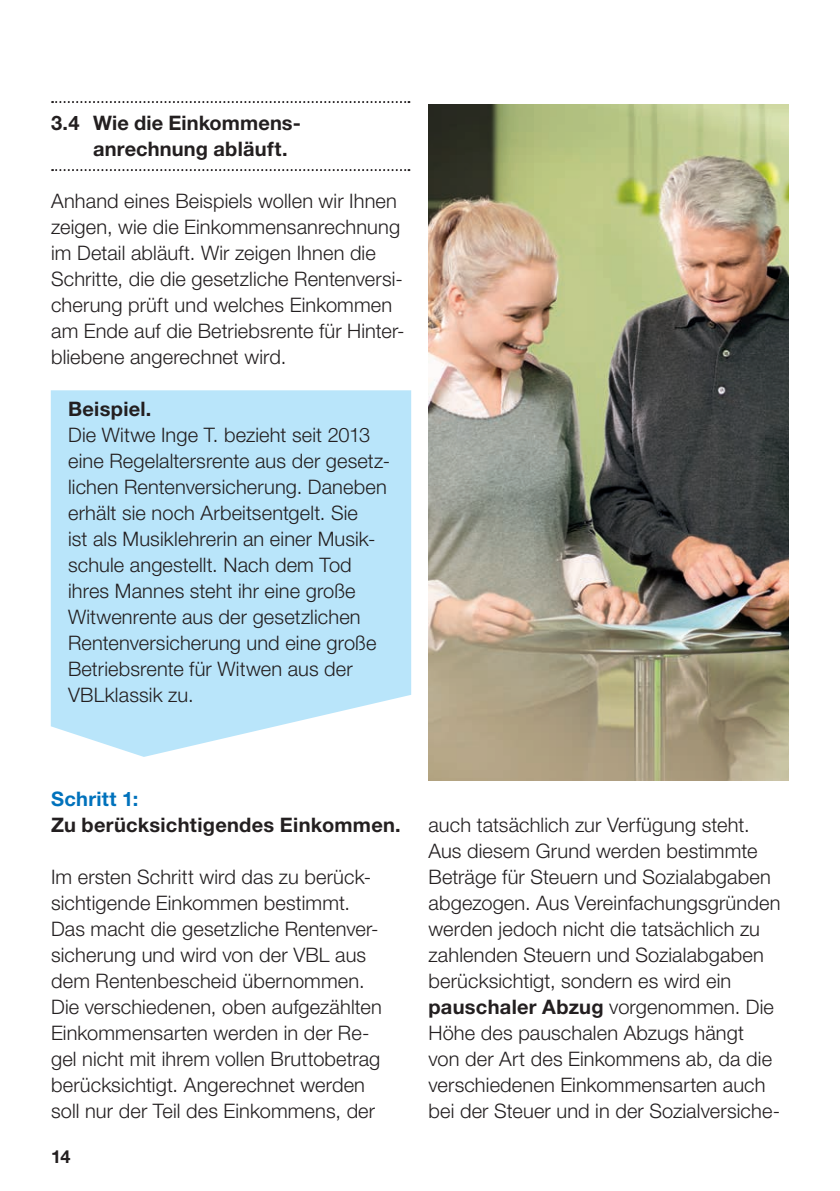
<style>
.page{position:relative;width:840px;height:1191px;background:#fff}
.page>*{position:absolute;margin:0;border:0;box-sizing:border-box;transform-origin:0 0}
.t1{font:300 20px/26px "Helvetica Neue LT Pro";letter-spacing:.005em;color:#231f20}
.t2{font:700 20px/26px "Helvetica Neue LT Pro";letter-spacing:.015em;color:#231f20}
.t3{font:700 20px "Helvetica Neue LT Pro";letter-spacing:.015em;color:#0072bc}
.t4{font:700 18px "Helvetica Neue LT Pro";color:#231f20}
.s1{font-weight:700}
</style>
<div class="page">
<svg style="left:51px;top:390px;width:360px;height:367px;background:#bee6fa"></svg>
<svg style="left:52px;top:169px;width:357px;height:2px"></svg>
<svg style="left:52px;top:101px;width:357px;height:2px"></svg>
<img style="left:428px;top:104px;width:360px;height:676px">
<p class="t2" style="left:93px;top:109px;width:209px;text-indent:-42px">3.4 Wie die Einkommens&shy;anrechnung abläuft.</p>
<p class="t1" style="left:51px;top:187px;width:355px">Anhand eines Beispiels wollen wir Ihnen zeigen, wie die Einkommensanrechnung im Detail abläuft. Wir zeigen Ihnen die Schritte, die die gesetzliche Rentenversi&shy;cherung prüft und welches Einkommen am Ende auf die Betriebsrente für Hinter&shy;bliebene angerechnet wird.</p>
<p class="t2" style="left:68px;top:395px;width:85px">Beispiel.</p>
<p class="t1" style="left:68px;top:421px;width:323px">Die Witwe Inge T. bezieht seit 2013 eine Regelaltersrente aus der gesetz&shy;lichen Rentenversicherung. Daneben erhält sie noch Arbeitsentgelt. Sie<br>ist als Musiklehrerin an einer Musik&shy;schule angestellt. Nach dem Tod ihres Mannes steht ihr eine große Witwenrente aus der gesetzlichen Rentenversicherung und eine große Betriebsrente für Witwen aus der VBLklassik zu.</p>
<p class="t3" style="left:51px;top:786px;width:89px">Schritt 1:</p>
<p class="t2" style="left:51px;top:811px;width:351px">Zu berücksichtigendes Einkommen.</p>
<p class="t1" style="left:51px;top:863px;width:332px">Im ersten Schritt wird das zu berück&shy;sichtigende Einkommen bestimmt.<br>Das macht die gesetzliche Rentenver&shy;sicherung und wird von der VBL aus dem Rentenbescheid übernommen.<br>Die verschiedenen, oben aufgezählten Einkommensarten werden in der Re&shy;gel nicht mit ihrem vollen Bruttobetrag berücksichtigt. Angerechnet werden soll nur der Teil des Einkommens, der</p>
<p class="t4" style="left:51px;top:1145px;width:21px">14</p>
<p class="t1" style="left:428px;top:811px;width:353px">auch tatsächlich zur Verfügung steht.<br>Aus diesem Grund werden bestimmte Beträge für Steuern und Sozialabgaben abgezogen. Aus Vereinfachungsgründen werden jedoch nicht die tatsächlich zu zahlenden Steuern und Sozialabgaben berücksichtigt, sondern es wird ein <span class="s1">pauschaler Abzug</span> vorgenommen. Die Höhe des pauschalen Abzugs hängt<br>von der Art des Einkommens ab, da die verschiedenen Einkommensarten auch bei der Steuer und in der Sozialversiche-</p>
</div>
